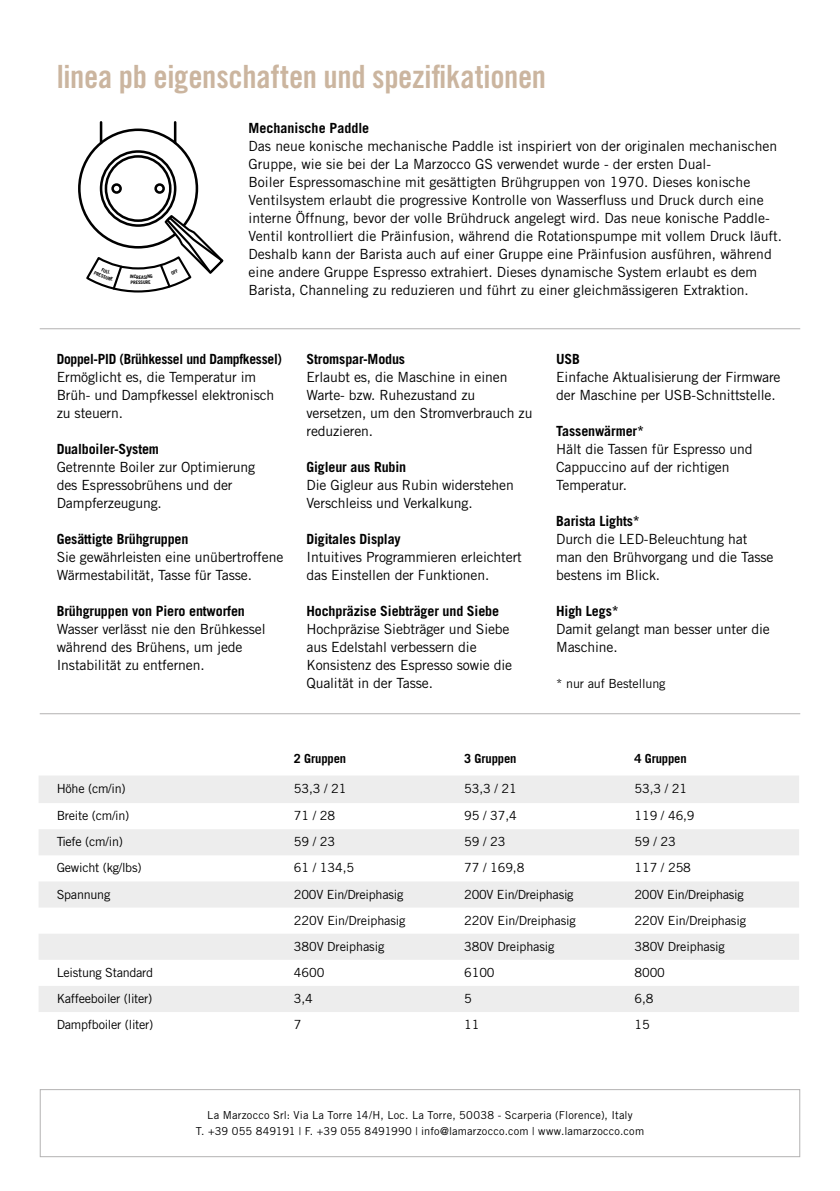
<style>
.page{position:relative;width:840px;height:1191px;background:#fff}
.page>*{position:absolute;margin:0;border:0;box-sizing:border-box;transform-origin:0 0}
.t1{font:32px "Trade Gothic LT Std Bd Cn 20";letter-spacing:-.01em;color:#cbb59f}
.t2{font:14px/18px "Trade Gothic LT Std";letter-spacing:-.01em;color:#000}
.t3{font:700 14px "Trade Gothic LT Std";letter-spacing:-.01em;color:#000}
.t4{font:12.6px "Trade Gothic LT Std";letter-spacing:-.01em;color:#000}
.t5{font:700 12.6px "Trade Gothic LT Std";letter-spacing:-.01em;color:#000}
.t6{font:11px/16px "Trade Gothic LT Std";letter-spacing:.015em;color:#000;text-align:center}
.t7{font:700 4.8px "Trade Gothic LT Std";color:#000}
</style>
<div class="page">
<div style="left:40px;top:1089px;width:759px;height:68px;border:1px solid #b3b2b2"></div>
<hr style="left:40px;top:713px;width:759px;height:1px;background:#b3b2b2">
<hr style="left:40px;top:328px;width:759px;height:1px;background:#b3b2b2">
<hr style="left:174px;top:122px;width:2px;height:21px;background:#000">
<hr style="left:100px;top:122px;width:2px;height:21px;background:#000">
<div style="left:78px;top:128px;width:120px;height:120px;border:3px solid #000;border-radius:50%"></div>
<div style="left:100px;top:150px;width:76px;height:77px;border:3px solid #000;border-radius:50%"></div>
<div style="left:105px;top:155px;width:66px;height:67px;border:3px solid #000;border-radius:50%"></div>
<div style="left:154px;top:183px;width:11px;height:11px;border:3px solid #000;border-radius:50%"></div>
<div style="left:111px;top:183px;width:11px;height:11px;border:3px solid #000;border-radius:50%"></div>
<svg style="left:39px;top:776px;width:759px;height:236px;fill:#ededed"></svg>
<svg style="left:84px;top:213px;width:140px;height:80px"></svg>
<h1 class="t1" style="left:57px;top:57px;width:490px">linea pb eigenschaften und spezifikationen</h1>
<p class="t7" style="left:139px;top:274px;width:4px">E</p>
<p class="t3" style="left:248px;top:120px;width:122px">Mechanische Paddle</p>
<p class="t2" style="left:248px;top:137px;width:535px">Das neue konische mechanische Paddle ist inspiriert von der originalen mechanischen Gruppe, wie sie bei der La Marzocco GS verwendet wurde - der ersten Dual-<br>Boiler Espressomaschine mit gesättigten Brühgruppen von 1970. Dieses konische Ventilsystem erlaubt die progressive Kontrolle von Wasserfluss und Druck durch eine interne Öffnung, bevor der volle Brühdruck angelegt wird. Das neue konische Paddle-Ventil kontrolliert die Präinfusion, während die Rotationspumpe mit vollem Druck läuft.<br>Deshalb kann der Barista auch auf einer Gruppe eine Präinfusion ausführen, während eine andere Gruppe Espresso extrahiert. Dieses dynamische System erlaubt es dem Barista, Channeling zu reduzieren und führt zu einer gleichmässigeren Extraktion.</p>
<p class="t3" style="left:57px;top:351px;width:227px">Doppel-PID (Brühkessel und Dampfkessel)</p>
<p class="t2" style="left:57px;top:368px;width:219px">Ermöglicht es, die Temperatur im<br>Brüh- und Dampfkessel elektronisch zu steuern.</p>
<p class="t3" style="left:57px;top:441px;width:104px">Dualboiler-System</p>
<p class="t2" style="left:57px;top:458px;width:200px">Getrennte Boiler zur Optimierung des Espressobrühens und der<br>Dampferzeugung.</p>
<p class="t3" style="left:57px;top:531px;width:133px">Gesättigte Brühgruppen</p>
<p class="t2" style="left:57px;top:548px;width:228px">Sie gewährleisten eine unübertroffene<br>Wärmestabilität, Tasse für Tasse.</p>
<p class="t3" style="left:57px;top:603px;width:189px">Brühgruppen von Piero entworfen</p>
<p class="t2" style="left:57px;top:620px;width:210px">Wasser verlässt nie den Brühkessel während des Brühens, um jede<br>Instabilität zu entfernen.</p>
<p class="t3" style="left:306px;top:351px;width:100px">Stromspar-Modus</p>
<p class="t2" style="left:306px;top:368px;width:227px">Erlaubt es, die Maschine in einen<br>Warte- bzw. Ruhezustand zu versetzen, um den Stromverbrauch zu reduzieren.</p>
<p class="t3" style="left:306px;top:459px;width:101px">Gigleur aus Rubin</p>
<p class="t2" style="left:306px;top:476px;width:209px">Die Gigleur aus Rubin widerstehen<br>Verschleiss und Verkalkung.</p>
<p class="t3" style="left:306px;top:531px;width:96px">Digitales Display</p>
<p class="t2" style="left:306px;top:548px;width:217px">Intuitives Programmieren erleichtert das Einstellen der Funktionen.</p>
<p class="t3" style="left:306px;top:603px;width:194px">Hochpräzise Siebträger und Siebe</p>
<p class="t2" style="left:306px;top:620px;width:207px">Hochpräzise Siebträger und Siebe aus Edelstahl verbessern die<br>Konsistenz des Espresso sowie die<br>Qualität in der Tasse.</p>
<p class="t3" style="left:556px;top:351px;width:25px">USB</p>
<p class="t2" style="left:556px;top:368px;width:226px">Einfache Aktualisierung der Firmware der Maschine per USB-Schnittstelle.</p>
<p class="t3" style="left:556px;top:423px;width:89px">Tassenwärmer*</p>
<p class="t2" style="left:556px;top:440px;width:198px">Hält die Tassen für Espresso und<br>Cappuccino auf der richtigen<br>Temperatur.</p>
<p class="t3" style="left:556px;top:513px;width:85px">Barista Lights*</p>
<p class="t2" style="left:556px;top:530px;width:219px">Durch die LED-Beleuchtung hat man den Brühvorgang und die Tasse bestens im Blick.</p>
<p class="t3" style="left:556px;top:603px;width:64px">High Legs*</p>
<p class="t2" style="left:556px;top:620px;width:215px">Damit gelangt man besser unter die<br>Maschine.</p>
<p class="t4" style="left:556px;top:676px;width:111px">* nur auf Bestellung</p>
<p class="t5" style="left:294px;top:751px;width:54px">2 Gruppen</p>
<p class="t5" style="left:464px;top:751px;width:54px">3 Gruppen</p>
<p class="t5" style="left:634px;top:751px;width:54px">4 Gruppen</p>
<p class="t4" style="left:57px;top:780px;width:70px">Höhe (cm/in)</p>
<p class="t4" style="left:294px;top:780px;width:54px">53,3 / 21</p>
<p class="t4" style="left:464px;top:780px;width:54px">53,3 / 21</p>
<p class="t4" style="left:634px;top:780px;width:54px">53,3 / 21</p>
<p class="t4" style="left:57px;top:808px;width:74px">Breite (cm/in)</p>
<p class="t4" style="left:294px;top:808px;width:43px">71 / 28</p>
<p class="t4" style="left:464px;top:808px;width:54px">95 / 37,4</p>
<p class="t4" style="left:634px;top:808px;width:62px">119 / 46,9</p>
<p class="t4" style="left:57px;top:834px;width:68px">Tiefe (cm/in)</p>
<p class="t4" style="left:294px;top:834px;width:43px">59 / 23</p>
<p class="t4" style="left:464px;top:834px;width:43px">59 / 23</p>
<p class="t4" style="left:634px;top:834px;width:43px">59 / 23</p>
<p class="t4" style="left:57px;top:860px;width:86px">Gewicht (kg/lbs)</p>
<p class="t4" style="left:294px;top:860px;width:62px">61 / 134,5</p>
<p class="t4" style="left:464px;top:860px;width:62px">77 / 169,8</p>
<p class="t4" style="left:634px;top:860px;width:58px">117 / 258</p>
<p class="t4" style="left:57px;top:886px;width:55px">Spannung</p>
<p class="t4" style="left:294px;top:886px;width:111px">200V Ein/Dreiphasig</p>
<p class="t4" style="left:464px;top:886px;width:111px">200V Ein/Dreiphasig</p>
<p class="t4" style="left:634px;top:886px;width:111px">200V Ein/Dreiphasig</p>
<p class="t4" style="left:294px;top:912px;width:113px">220V Ein/Dreiphasig</p>
<p class="t4" style="left:464px;top:912px;width:113px">220V Ein/Dreiphasig</p>
<p class="t4" style="left:634px;top:912px;width:113px">220V Ein/Dreiphasig</p>
<p class="t4" style="left:294px;top:938px;width:92px">380V Dreiphasig</p>
<p class="t4" style="left:464px;top:938px;width:92px">380V Dreiphasig</p>
<p class="t4" style="left:634px;top:938px;width:92px">380V Dreiphasig</p>
<p class="t4" style="left:57px;top:964px;width:98px">Leistung Standard</p>
<p class="t4" style="left:294px;top:964px;width:32px">4600</p>
<p class="t4" style="left:464px;top:964px;width:32px">6100</p>
<p class="t4" style="left:634px;top:964px;width:32px">8000</p>
<p class="t4" style="left:57px;top:991px;width:97px">Kaffeeboiler (liter)</p>
<p class="t4" style="left:294px;top:991px;width:20px">3,4</p>
<p class="t4" style="left:464px;top:991px;width:9px">5</p>
<p class="t4" style="left:634px;top:991px;width:20px">6,8</p>
<p class="t4" style="left:57px;top:1017px;width:98px">Dampfboiler (liter)</p>
<p class="t4" style="left:294px;top:1017px;width:9px">7</p>
<p class="t4" style="left:464px;top:1017px;width:17px">11</p>
<p class="t4" style="left:634px;top:1017px;width:17px">15</p>
<p class="t6" style="left:196px;top:1106px;width:449px">La Marzocco Srl: Via La Torre 14/H, Loc. La Torre, 50038 - Scarperia (Florence), Italy<br>T. +39 055 849191 | F. +39 055 8491990 | info@lamarzocco.com | www.lamarzocco.com</p>
</div>
